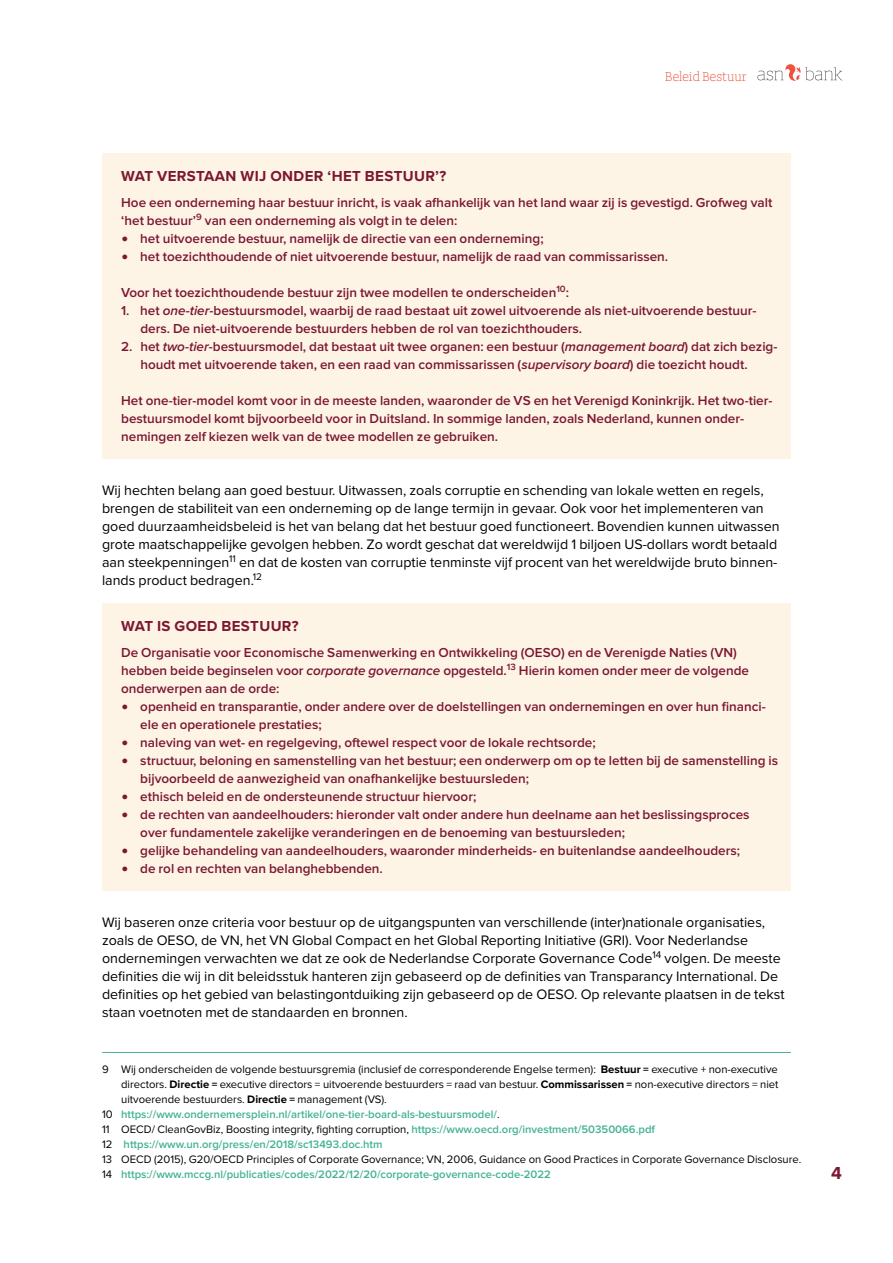
<style>
.page{position:relative;width:893px;height:1263px;background:#fff}
.page>*{position:absolute;margin:0;border:0;box-sizing:border-box;transform-origin:0 0}
.t1{font:700 18px "Proxima Nova";color:#7c1631}
.t2{font:700 15px "Proxima Nova";letter-spacing:.025em;color:#7c1631}
.t3{font:14.25px/18px "Proxima Nova";color:#000}
.t4{font:600 13.5px/18px "Proxima Nova";color:#7c1631}
.t5{font:13.5px "ASN Bank Slab";color:#ea523c}
.t6{font:11.25px "Proxima Nova";color:#000}
.t7{font:600 11.25px "Proxima Nova";color:#42b293}
.s1{font-size:21px}
.s2{font-style:italic}
.s3{font-weight:700}
.s4{font-weight:400;color:#000}
.s5{font-weight:600;color:#42b293}
</style>
<div class="page">
<svg style="left:757px;top:64px;width:85px;height:17px"></svg>
<div style="left:102px;top:153px;width:689px;height:305px;background:#fdf4e6"></div>
<div style="left:102px;top:603px;width:689px;height:287px;background:#fdf4e6"></div>
<hr style="left:102px;top:1052px;width:689px;height:1px;background:#42b293">
<p class="t5" style="left:665px;top:67px;width:83px">Beleid Bestuur</p>
<p class="t2" style="left:121px;top:165px;width:327px">WAT VERSTAAN WIJ ONDER ‘HET BESTUUR’?</p>
<p class="t4" style="left:121px;top:194px;width:653px">Hoe een onderneming haar bestuur inricht, is vaak afhankelijk van het land waar zij is gevestigd. Grofweg valt ‘het bestuur’<sup>9</sup> van een onderneming als volgt in te delen:</p>
<p class="t4" style="left:121px;top:230px;width:424px"><span class="s1">•</span> het uitvoerende bestuur, namelijk de directie van een onderneming;</p>
<p class="t4" style="left:121px;top:248px;width:549px"><span class="s1">•</span> het toezichthoudende of niet uitvoerende bestuur, namelijk de raad van commissarissen.</p>
<p class="t4" style="left:121px;top:284px;width:449px">Voor het toezichthoudende bestuur zijn twee modellen te onderscheiden<sup>10</sup>:</p>
<p class="t4" style="left:140px;top:302px;width:618px;text-indent:-19px">1. het <span class="s2">one-tier</span>-bestuursmodel, waarbij de raad bestaat uit zowel uitvoerende als niet-uitvoerende bestuur&shy;ders. De niet-uitvoerende bestuurders hebben de rol van toezichthouders.</p>
<p class="t4" style="left:140px;top:338px;width:639px;text-indent:-19px">2. het <span class="s2">two-tier</span>-bestuursmodel, dat bestaat uit twee organen: een bestuur (<span class="s2">management board</span>) dat zich bezig&shy;houdt met uitvoerende taken, en een raad van commissarissen (<span class="s2">supervisory board</span>) die toezicht houdt.</p>
<p class="t4" style="left:121px;top:392px;width:653px">Het one-tier-model komt voor in de meeste landen, waaronder de VS en het Verenigd Koninkrijk. Het two-tier&shy;bestuursmodel komt bijvoorbeeld voor in Duitsland. In sommige landen, zoals Nederland, kunnen onder&shy;nemingen zelf kiezen welk van de twee modellen ze gebruiken.</p>
<p class="t3" style="left:102px;top:480px;width:679px">Wij hechten belang aan goed bestuur. Uitwassen, zoals corruptie en schending van lokale wetten en regels, brengen de stabiliteit van een onderneming op de lange termijn in gevaar. Ook voor het implementeren van goed duurzaamheidsbeleid is het van belang dat het bestuur goed functioneert. Bovendien kunnen uitwassen grote maatschappelijke gevolgen hebben. Zo wordt geschat dat wereldwijd 1 biljoen US-dollars wordt betaald aan steekpenningen<sup>11</sup> en dat de kosten van corruptie tenminste vijf procent van het wereldwijde bruto binnen&shy;lands product bedragen.<sup>12</sup></p>
<p class="t2" style="left:121px;top:615px;width:179px">WAT IS GOED BESTUUR?</p>
<p class="t4" style="left:121px;top:644px;width:629px">De Organisatie voor Economische Samenwerking en Ontwikkeling (OESO) en de Verenigde Naties (VN) hebben beide beginselen voor <span class="s2">corporate governance</span> opgesteld.<sup>13</sup> Hierin komen onder meer de volgende onderwerpen aan de orde:</p>
<p class="t4" style="left:140px;top:698px;width:627px;text-indent:-19px"><span class="s1">•</span> openheid en transparantie, onder andere over de doelstellingen van ondernemingen en over hun financi&shy;ële en operationele prestaties;</p>
<p class="t4" style="left:121px;top:734px;width:476px"><span class="s1">•</span> naleving van wet- en regelgeving, oftewel respect voor de lokale rechtsorde;</p>
<p class="t4" style="left:140px;top:752px;width:639px;text-indent:-19px"><span class="s1">•</span> structuur, beloning en samenstelling van het bestuur; een onderwerp om op te letten bij de samenstelling is bijvoorbeeld de aanwezigheid van onafhankelijke bestuursleden;</p>
<p class="t4" style="left:121px;top:788px;width:357px"><span class="s1">•</span> ethisch beleid en de ondersteunende structuur hiervoor;</p>
<p class="t4" style="left:140px;top:806px;width:611px;text-indent:-19px"><span class="s1">•</span> de rechten van aandeelhouders: hieronder valt onder andere hun deelname aan het beslissingsproces over fundamentele zakelijke veranderingen en de benoeming van bestuursleden;</p>
<p class="t4" style="left:121px;top:842px;width:620px"><span class="s1">•</span> gelijke behandeling van aandeelhouders, waaronder minderheids- en buitenlandse aandeelhouders;</p>
<p class="t4" style="left:121px;top:860px;width:263px"><span class="s1">•</span> de rol en rechten van belanghebbenden.</p>
<p class="t3" style="left:102px;top:912px;width:684px">Wij baseren onze criteria voor bestuur op de uitgangspunten van verschillende (inter)nationale organisaties, zoals de OESO, de VN, het VN Global Compact en het Global Reporting Initiative (GRI). Voor Nederlandse ondernemingen verwachten we dat ze ook de Nederlandse Corporate Governance Code<sup>14</sup> volgen. De meeste definities die wij in dit beleidsstuk hanteren zijn gebaseerd op de definities van Transparancy International. De definities op het gebied van belastingontduiking zijn gebaseerd op de OESO. Op relevante plaatsen in de tekst staan voetnoten met de standaarden en bronnen.</p>
<p class="t6" style="left:102px;top:1061px;width:677px">9 Wij onderscheiden de volgende bestuursgremia (inclusief de corresponderende Engelse termen): <span class="s3">Bestuur =</span> executive + non-executive</p>
<p class="t6" style="left:121px;top:1076px;width:659px">directors. <span class="s3">Directie =</span> executive directors = uitvoerende bestuurders = raad van bestuur. <span class="s3">Commissarissen =</span> non-executive directors = niet</p>
<p class="t6" style="left:121px;top:1091px;width:267px">uitvoerende bestuurders. <span class="s3">Directie =</span> management (VS).</p>
<p class="t7" style="left:102px;top:1109px;width:399px"><span class="s4">10</span> https://www.ondernemersplein.nl/artikel/one-tier-board-als-bestuursmodel/<span class="s4">.</span></p>
<p class="t6" style="left:102px;top:1121px;width:554px">11 OECD/ CleanGovBiz, Boosting integrity, fighting corruption, <span class="s5">https://www.oecd.org/investment/50350066.pdf</span></p>
<p class="t7" style="left:102px;top:1139px;width:282px"><span class="s4">12</span> https://www.un.org/press/en/2018/sc13493.doc.htm</p>
<p class="t6" style="left:102px;top:1151px;width:701px">13 OECD (2015), G20/OECD Principles of Corporate Governance; VN, 2006, Guidance on Good Practices in Corporate Governance Disclosure.</p>
<p class="t7" style="left:102px;top:1169px;width:450px"><span class="s4">14</span> https://www.mccg.nl/publicaties/codes/2022/12/20/corporate-governance-code-2022</p>
<h1 class="t1" style="left:831px;top:1159px;width:12px">4</h1>
</div>
